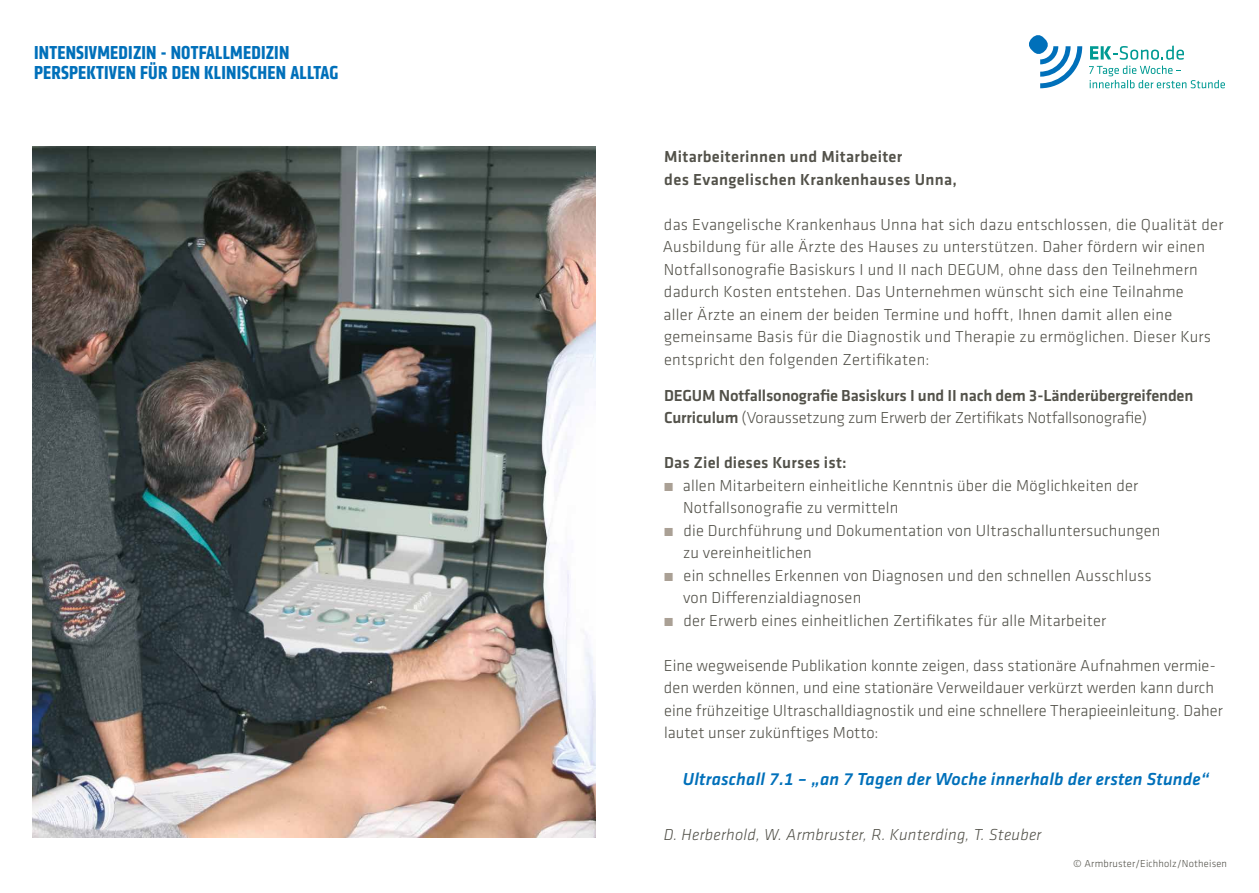
<style>
.page{position:relative;width:1259px;height:893px;background:#fff}
.page>*{position:absolute;margin:0;border:0;box-sizing:border-box;transform-origin:0 0}
.t1{font:700 condensed 19.5px/19.5px "Klavika";letter-spacing:.01em;color:#0070ba}
.t2{font:italic 500 18px "Klavika";letter-spacing:.01em;color:#0070ba}
.t3{font:300 16.5px/22.5px "Klavika";letter-spacing:.01em;color:#525149}
.t4{font:500 16.5px/22.5px "Klavika";letter-spacing:-.01em;color:#525149}
.t5{font:500 16.5px/22.5px "Klavika";letter-spacing:.01em;color:#525149}
.t6{font:italic 300 16.5px "Klavika";letter-spacing:.015em;color:#525149}
.t7{font:300 10.5px "Klavika";letter-spacing:.015em;color:#525149}
.s1{font-weight:300}
.s2{color:#aaa095}
</style>
<div class="page">
<svg style="left:1029px;top:35px;width:53px;height:53px"></svg>
<svg style="left:1090px;top:46px;width:94px;height:14px"></svg>
<svg style="left:1089px;top:66px;width:136px;height:22px"></svg>
<img style="left:33px;top:147px;width:562px;height:691px">
<p class="t1" style="left:34px;top:43px;width:306px">INTENSIVMEDIZIN - NOTFALLMEDIZIN<br>PERSPEKTIVEN FÜR DEN KLINISCHEN ALLTAG</p>
<p class="t5" style="left:664px;top:145px;width:295px">Mitarbeiterinnen und Mitarbeiter<br>des Evangelischen Krankenhauses Unna,</p>
<p class="t3" style="left:663px;top:213px;width:562px">das Evangelische Krankenhaus Unna hat sich dazu entschlossen, die Qualität der Ausbildung für alle Ärzte des Hauses zu unterstützen. Daher fördern wir einen Notfallsonografie Basiskurs I und II nach DEGUM, ohne dass den Teilnehmern dadurch Kosten entstehen. Das Unternehmen wünscht sich eine Teilnahme<br>aller Ärzte an einem der beiden Termine und hofft, Ihnen damit allen eine gemeinsame Basis für die Diagnostik und Therapie zu ermöglichen. Dieser Kurs entspricht den folgenden Zertifikaten:</p>
<p class="t4" style="left:664px;top:383px;width:531px">DEGUM Notfallsonografie Basiskurs I und II nach dem 3-Länderübergreifenden<br>Curriculum <span class="s1">(Voraussetzung zum Erwerb der Zertifikats Notfallsonografie)</span></p>
<p class="t5" style="left:664px;top:451px;width:184px">Das Ziel dieses Kurses ist:</p>
<p class="t3" style="left:663px;top:474px;width:477px"><span class="s2">́</span> allen Mitarbeitern einheitliche Kenntnis über die Möglichkeiten der</p>
<p class="t3" style="left:683px;top:496px;width:217px">Notfallsonografie zu vermitteln</p>
<p class="t3" style="left:663px;top:519px;width:499px"><span class="s2">́</span> die Durchführung und Dokumentation von Ultraschalluntersuchungen</p>
<p class="t3" style="left:683px;top:541px;width:130px">zu vereinheitlichen</p>
<p class="t3" style="left:663px;top:564px;width:490px"><span class="s2">́</span> ein schnelles Erkennen von Diagnosen und den schnellen Ausschluss</p>
<p class="t3" style="left:683px;top:586px;width:180px">von Differenzialdiagnosen</p>
<p class="t3" style="left:663px;top:609px;width:444px"><span class="s2">́</span> der Erwerb eines einheitlichen Zertifikates für alle Mitarbeiter</p>
<p class="t3" style="left:664px;top:654px;width:560px">Eine wegweisende Publikation konnte zeigen, dass stationäre Aufnahmen vermie&shy;den werden können, und eine stationäre Verweildauer verkürzt werden kann durch eine frühzeitige Ultraschalldiagnostik und eine schnellere Therapieeinleitung. Daher lautet unser zukünftiges Motto:</p>
<p class="t2" style="left:683px;top:766px;width:528px">Ultraschall 7.1 – „an 7 Tagen der Woche innerhalb der ersten Stunde“</p>
<p class="t6" style="left:664px;top:825px;width:379px">D. Herberhold, W. Armbruster, R. Kunterding, T. Steuber</p>
<p class="t7" style="left:1073px;top:857px;width:155px">© Armbruster/Eichholz/Notheisen</p>
</div>
